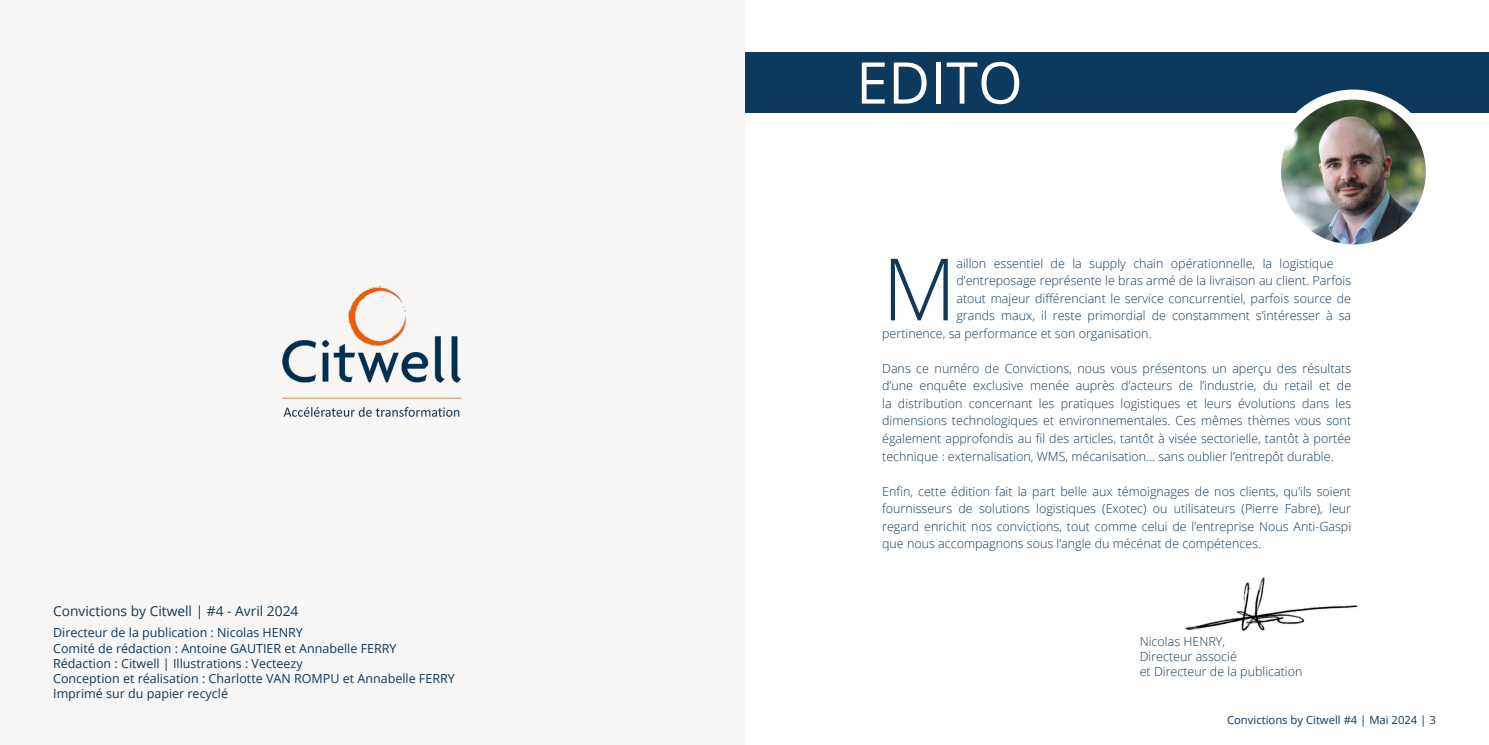
<style>
.page{position:relative;width:1489px;height:745px;background:#fff}
.page>*{position:absolute;margin:0;border:0;box-sizing:border-box;transform-origin:0 0}
.t1{font:300 86px "Open Sans";color:#103859}
.t2{font:57.5px "Open Sans";color:#fff}
.t3{font:13.75px "Open Sans";color:#103859}
.t4{font:300 12.5px/17.5px "Open Sans";color:#103859;text-align:justify}
.t5{font:12.5px/15px "Open Sans";color:#103859}
.t6{font:11.25px "Open Sans";color:#103859}
</style>
<div class="page">
<img style="left:1185px;top:577px;width:172px;height:54px">
<div style="left:744px;top:52px;width:744px;height:61px;background:#0d3a5c"></div>
<img style="left:1275px;top:94px;width:155px;height:155px;border-radius:77px">
<div style="left:1270px;top:89px;width:165px;height:165px;border:10px solid #fff;border-radius:50%"></div>
<div style="left:0;top:0;width:744px;height:744px;background:#f7f6f5"></div>
<img style="left:282px;top:286px;width:180px;height:131px">
<p class="t3" style="left:53px;top:601px;width:247px">Convictions by Citwell | #4 - Avril 2024</p>
<p class="t5" style="left:53px;top:624px;width:403px">Directeur de la publication : Nicolas HENRY<br>Comité de rédaction : Antoine GAUTIER et Annabelle FERRY Rédaction : Citwell | Illustrations : Vecteezy<br>Conception et réalisation : Charlotte VAN ROMPU et Annabelle FERRY Imprimé sur du papier recyclé</p>
<h2 class="t2" style="left:856px;top:43px;width:168px">EDITO</h2>
<h1 class="t1" style="left:882px;top:230px;width:76px">M</h1>
<p class="t4" style="left:956px;top:254px;width:379px">aillon essentiel de la supply chain opérationnelle, la logistique</p>
<p class="t4" style="left:956px;top:271px;width:396px">d’entreposage représente le bras armé de la livraison au client. Parfois</p>
<p class="t4" style="left:956px;top:289px;width:396px">atout majeur différenciant le service concurrentiel, parfois source de</p>
<p class="t4" style="left:956px;top:306px;width:396px">grands maux, il reste primordial de constamment s’intéresser à sa</p>
<p class="t4" style="left:882px;top:324px;width:271px">pertinence, sa performance et son organisation.</p>
<p class="t4" style="left:882px;top:359px;width:470px">Dans ce numéro de Convictions, nous vous présentons un aperçu des résultats d’une enquête exclusive menée auprès d’acteurs de l’industrie, du retail et de la distribution concernant les pratiques logistiques et leurs évolutions dans les dimensions technologiques et environnementales. Ces mêmes thèmes vous sont également approfondis au fil des articles, tantôt à visée sectorielle, tantôt à portée technique : externalisation, WMS, mécanisation… sans oublier l’entrepôt durable.</p>
<p class="t4" style="left:882px;top:481px;width:470px">Enfin, cette édition fait la part belle aux témoignages de nos clients, qu’ils soient fournisseurs de solutions logistiques (Exotec) ou utilisateurs (Pierre Fabre), leur regard enrichit nos convictions, tout comme celui de l’entreprise Nous Anti-Gaspi que nous accompagnons sous l’angle du mécénat de compétences.</p>
<p class="t4" style="left:1139px;top:633px;width:164px;line-height:15px;text-align:left">Nicolas HENRY,<br>Directeur associé<br>et Directeur de la publication</p>
<p class="t6" style="left:1226px;top:712px;width:210px">Convictions by Citwell #4 | Mai 2024 | 3</p>
</div>
